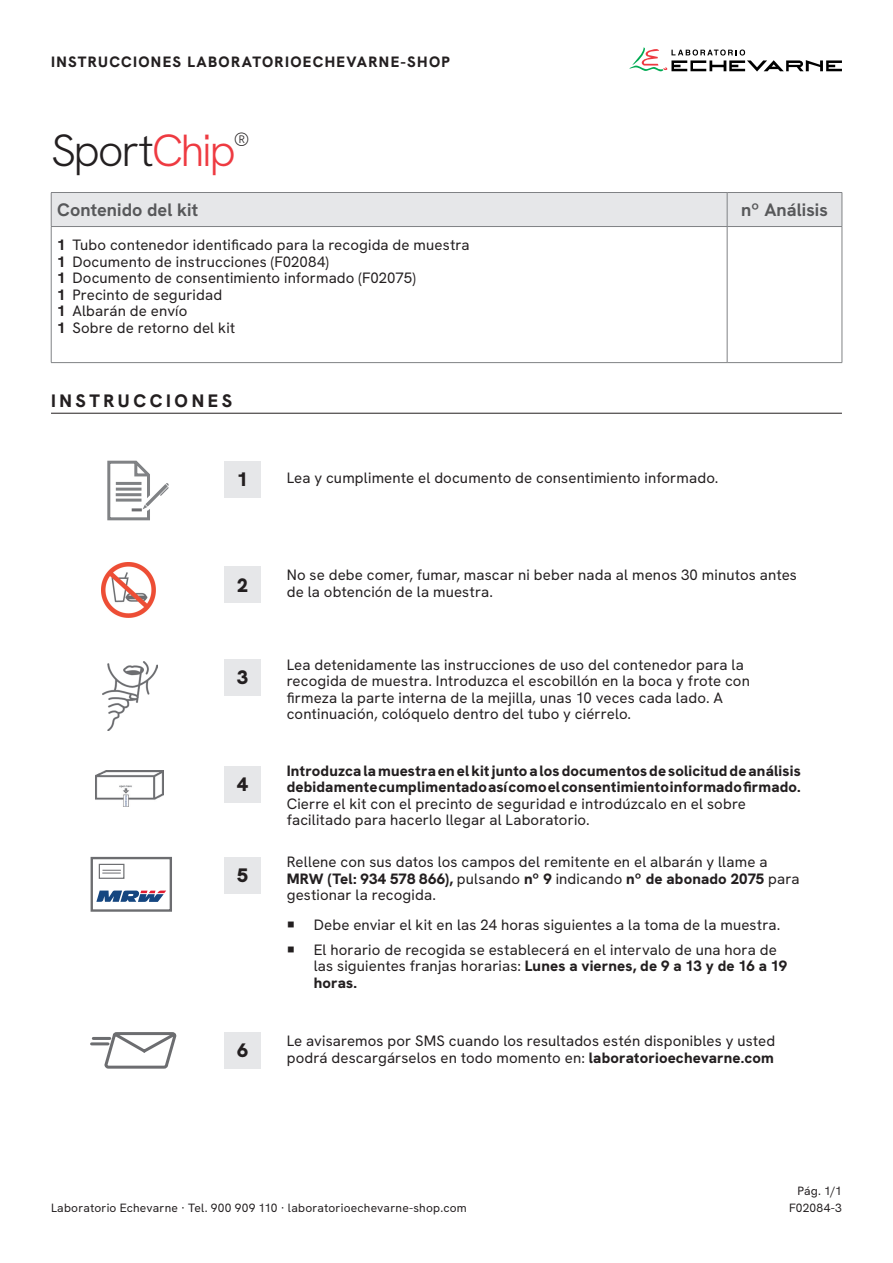
<style>
.page{position:relative;width:893px;height:1263px;background:#fff}
.page>*{position:absolute;margin:0;border:0;box-sizing:border-box;transform-origin:0 0}
.Texto_base{font:300 45px "HK Grotesk";letter-spacing:-.055em;color:#231f20}
.Numero_instrucciones{font:900 19.5px "HK Grotesk";color:#231f20}
.t1{font:700 18px "HK Grotesk";letter-spacing:.005em;color:#57585a}
.Titulo_1{font:800 18px "HK Grotesk";letter-spacing:.2em;color:#231f20}
.Texto_base-2{font:15px/16.5px "HK Grotesk";letter-spacing:.01em;color:#231f20}
.Texto_base-3{font:800 15px/16.5px "HK Grotesk";letter-spacing:.01em;color:#231f20}
.Contenido_kit{font:15px "HK Grotesk";letter-spacing:.01em;color:#231f20}
.Texto_base-4{font:800 15px "HK Grotesk";letter-spacing:.085em;color:#231f20}
.Texto_formato{font:12px "HK Grotesk";letter-spacing:.02em;color:#231f20}
.s1{color:#ee3a41}
.s2{font-weight:800}
.s3{font-weight:400}
</style>
<div class="page">
<svg style="left:629px;top:47px;width:213px;height:25px"></svg>
<div style="left:52px;top:193px;width:790px;height:33px;background:#e6e7e9"></div>
<hr style="left:51px;top:192px;width:676px;height:1px;background:#808285">
<hr style="left:51px;top:193px;width:1px;height:33px;background:#808285">
<hr style="left:727px;top:192px;width:115px;height:1px;background:#808285">
<hr style="left:727px;top:193px;width:1px;height:33px;background:#808285">
<hr style="left:842px;top:193px;width:1px;height:33px;background:#808285">
<hr style="left:51px;top:226px;width:676px;height:1px;background:#808285">
<hr style="left:51px;top:227px;width:1px;height:135px;background:#808285">
<hr style="left:727px;top:226px;width:115px;height:1px;background:#808285">
<hr style="left:727px;top:227px;width:1px;height:135px;background:#808285">
<hr style="left:842px;top:227px;width:1px;height:135px;background:#808285">
<hr style="left:51px;top:362px;width:676px;height:1px;background:#808285">
<hr style="left:727px;top:362px;width:115px;height:1px;background:#808285">
<hr style="left:51px;top:413px;width:791px;height:1px;background:#231f20">
<img style="left:101px;top:562px;width:55px;height:55px">
<img style="left:103px;top:661px;width:54px;height:70px">
<div style="left:224px;top:461px;width:37px;height:36px;background:#e6e7e9"></div>
<div style="left:224px;top:566px;width:37px;height:37px;background:#e6e7e9"></div>
<div style="left:224px;top:659px;width:37px;height:37px;background:#e6e7e9"></div>
<div style="left:224px;top:766px;width:37px;height:36px;background:#e6e7e9"></div>
<div style="left:224px;top:857px;width:37px;height:36px;background:#e6e7e9"></div>
<svg style="left:107px;top:460px;width:62px;height:61px"></svg>
<div style="left:224px;top:1032px;width:37px;height:37px;background:#e6e7e9"></div>
<svg style="left:90px;top:1032px;width:87px;height:37px"></svg>
<img style="left:96px;top:770px;width:67px;height:37px">
<div style="left:91px;top:857px;width:81px;height:55px;border:2px solid #6c6d70"></div>
<div style="left:99px;top:864px;width:25px;height:15px;border:1px solid #6c6d70"></div>
<svg style="left:102px;top:870px;width:19px;height:4px"></svg>
<svg style="left:96px;top:890px;width:70px;height:12px"></svg>
<p class="Texto_base-4" style="left:51px;top:52px;width:400px">INSTRUCCIONES LABORATORIOECHEVARNE-SHOP</p>
<p class="Texto_base" style="left:51px;top:121px;width:200px">Sport<span class="s1">Chip</span><sup>®</sup></p>
<p class="t1" style="left:57px;top:198px;width:143px">Contenido del kit</p>
<p class="t1" style="left:741px;top:198px;width:88px">nº Análisis</p>
<p class="Contenido_kit" style="left:57px;top:235px;width:414px"><span class="s2">1</span> Tubo contenedor identificado para la recogida de muestra</p>
<p class="Contenido_kit" style="left:57px;top:252px;width:273px"><span class="s2">1</span> Documento de instrucciones (F02084)</p>
<p class="Contenido_kit" style="left:57px;top:268px;width:360px"><span class="s2">1</span> Documento de consentimiento informado (F02075)</p>
<p class="Contenido_kit" style="left:57px;top:285px;width:166px"><span class="s2">1</span> Precinto de seguridad</p>
<p class="Contenido_kit" style="left:57px;top:301px;width:132px"><span class="s2">1</span> Albarán de envío</p>
<p class="Contenido_kit" style="left:57px;top:318px;width:180px"><span class="s2">1</span> Sobre de retorno del kit</p>
<p class="Titulo_1" style="left:51px;top:389px;width:183px">INSTRUCCIONES</p>
<p class="Numero_instrucciones" style="left:237px;top:466px;width:12px">1</p>
<p class="Numero_instrucciones" style="left:237px;top:572px;width:12px">2</p>
<p class="Numero_instrucciones" style="left:237px;top:665px;width:12px">3</p>
<p class="Numero_instrucciones" style="left:237px;top:771px;width:12px">4</p>
<p class="Numero_instrucciones" style="left:237px;top:862px;width:12px">5</p>
<p class="Numero_instrucciones" style="left:237px;top:1038px;width:12px">6</p>
<p class="Texto_base-2" style="left:287px;top:469px;width:433px">Lea y cumplimente el documento de consentimiento informado.</p>
<p class="Texto_base-2" style="left:287px;top:567px;width:512px">No se debe comer, fumar, mascar ni beber nada al menos 30 minutos antes de la obtención de la muestra.</p>
<p class="Texto_base-2" style="left:287px;top:656px;width:465px">Lea detenidamente las instrucciones de uso del contenedor para la recogida de muestra. Introduzca el escobillón en la boca y frote con firmeza la parte interna de la mejilla, unas 10 veces cada lado. A continuación, colóquelo dentro del tubo y ciérrelo.</p>
<p class="Texto_base-3" style="left:287px;top:762px;width:516px">Introduzca la muestra en el kit junto a los documentos de solicitud de análisis debidamente cumplimentado así como el consentimiento informado firmado.<br><span class="s3">Cierre el kit con el precinto de seguridad e introdúzcalo en el sobre facilitado para hacerlo llegar al Laboratorio.</span></p>
<p class="Texto_base-2" style="left:287px;top:853px;width:514px">Rellene con sus datos los campos del remitente en el albarán y llame a<br><span class="s2">MRW (Tel: 934 578 866),</span> pulsando <span class="s2">nº 9</span> indicando <span class="s2">nº de abonado 2075</span> para gestionar la recogida.</p>
<p class="Texto_base-2" style="left:314px;top:916px;width:468px">Debe enviar el kit en las 24 horas siguientes a la toma de la muestra.</p>
<p class="Texto_base-2" style="left:314px;top:941px;width:475px">El horario de recogida se establecerá en el intervalo de una hora de las siguientes franjas horarias: <span class="s2">Lunes a viernes, de 9 a 13 y de 16 a 19 horas.</span></p>
<p class="Texto_base-2" style="left:287px;top:1032px;width:490px">Le avisaremos por SMS cuando los resultados estén disponibles y usted podrá descargárselos en todo momento en: <span class="s2">laboratorioechevarne.com</span></p>
<p class="Texto_formato" style="left:797px;top:1182px;width:46px">Pág. 1/1</p>
<p class="Texto_formato" style="left:51px;top:1200px;width:417px">Laboratorio Echevarne · Tel. 900 909 110 · laboratorioechevarne-shop.com</p>
<p class="Texto_formato" style="left:789px;top:1200px;width:54px">F02084-3</p>
</div>
